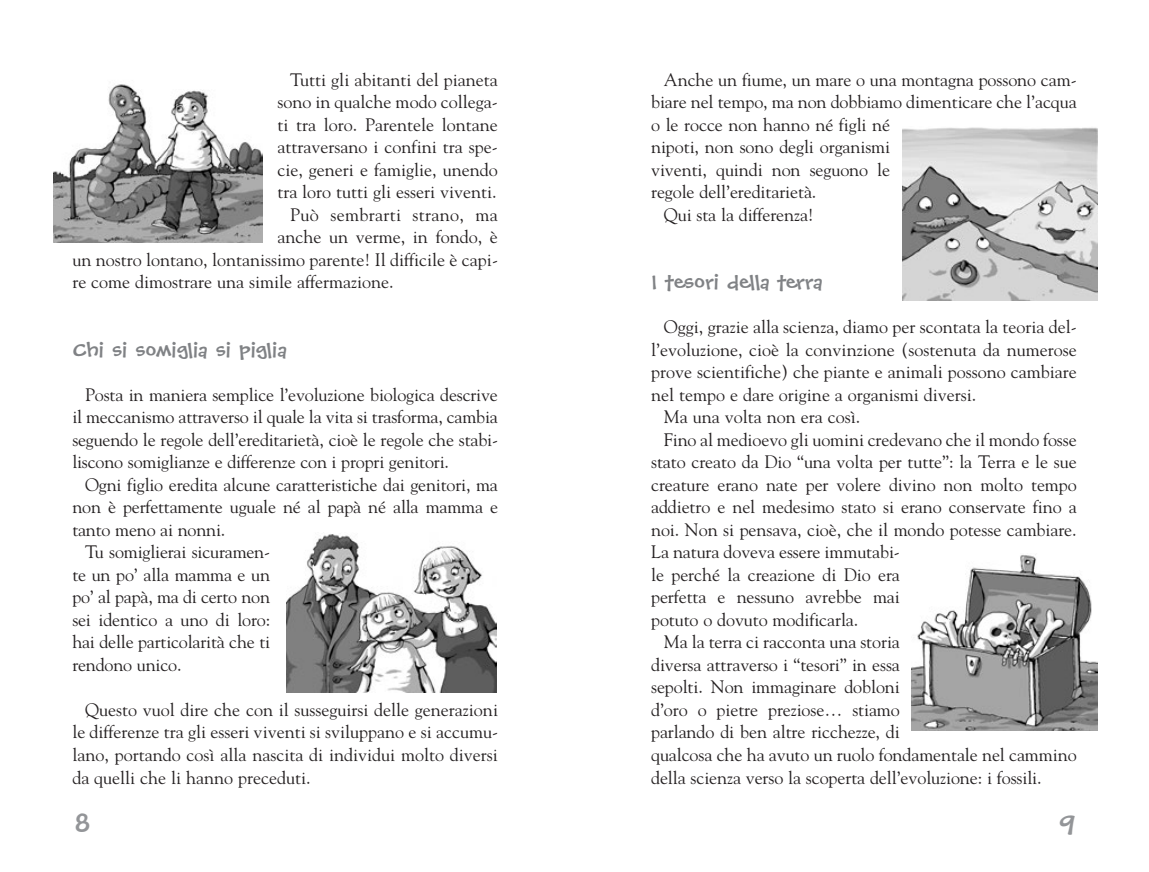
<style>
.page{position:relative;width:1149px;height:872px;background:#fff}
.page>*{position:absolute;margin:0;border:0;box-sizing:border-box;transform-origin:0 0}
.t1{font:25.5px "FM Black Cherry Moon BT Alt";color:#939598}
.t2{font:19.5px "FM Black Cherry Moon BT Alt";color:#808285}
.t3{font:18px/22.5px "Goudy";letter-spacing:-.005em;color:#231f20;text-align:justify}
.t4{font:18px "Goudy";letter-spacing:.02em;color:#231f20}
</style>
<div class="page">
<img style="left:53px;top:84px;width:209px;height:158px">
<img style="left:286px;top:534px;width:210px;height:158px">
<img style="left:902px;top:127px;width:195px;height:174px">
<img style="left:911px;top:555px;width:186px;height:176px">
<p class="t3" style="left:290px;top:68px;width:209px">Tutti gli abitanti del pianeta</p>
<p class="t3" style="left:277px;top:90px;width:222px">sono in qualche modo collega-</p>
<p class="t3" style="left:277px;top:113px;width:222px">ti tra loro. Parentele lontane</p>
<p class="t3" style="left:277px;top:135px;width:222px">attraversano i confini tra spe-</p>
<p class="t3" style="left:277px;top:158px;width:222px">cie, generi e famiglie, unendo</p>
<p class="t3" style="left:277px;top:180px;width:221px">tra loro tutti gli esseri viventi.</p>
<p class="t4" style="left:290px;top:203px;width:209px">Può sembrarti strano, ma</p>
<p class="t3" style="left:277px;top:225px;width:222px">anche un verme, in fondo, è</p>
<p class="t3" style="left:72px;top:248px;width:427px">un nostro lontano, lontanissimo parente! Il difficile è capi-</p>
<p class="t3" style="left:72px;top:270px;width:323px">re come dimostrare una simile affermazione.</p>
<p class="t2" style="left:72px;top:338px;width:215px">Chi si somiglia si piglia</p>
<p class="t3" style="left:72px;top:383px;width:427px;text-indent:13px">Posta in maniera semplice l’evoluzione biologica descrive il meccanismo attraverso il quale la vita si trasforma, cambia seguendo le regole dell’ereditarietà, cioè le regole che stabi&shy;liscono somiglianze e differenze con i propri genitori.</p>
<p class="t3" style="left:85px;top:473px;width:414px">Ogni figlio eredita alcune caratteristiche dai genitori, ma</p>
<p class="t3" style="left:72px;top:495px;width:427px">non è perfettamente uguale né al papà né alla mamma e</p>
<p class="t3" style="left:72px;top:518px;width:154px">tanto meno ai nonni.</p>
<p class="t3" style="left:85px;top:540px;width:186px">Tu somiglierai sicuramen-</p>
<p class="t3" style="left:72px;top:563px;width:199px">te un po’ alla mamma e un</p>
<p class="t3" style="left:72px;top:585px;width:199px">po’ al papà, ma di certo non</p>
<p class="t3" style="left:72px;top:608px;width:199px">sei identico a uno di loro:</p>
<p class="t3" style="left:72px;top:630px;width:199px">hai delle particolarità che ti</p>
<p class="t3" style="left:72px;top:653px;width:111px">rendono unico.</p>
<p class="t3" style="left:72px;top:698px;width:427px;text-indent:13px">Questo vuol dire che con il susseguirsi delle generazioni le differenze tra gli esseri viventi si sviluppano e si accumu&shy;lano, portando così alla nascita di individui molto diversi da quelli che li hanno preceduti.</p>
<p class="t3" style="left:663px;top:68px;width:414px">Anche un fiume, un mare o una montagna possono cam-</p>
<p class="t3" style="left:651px;top:90px;width:427px">biare nel tempo, ma non dobbiamo dimenticare che l’acqua</p>
<p class="t3" style="left:651px;top:113px;width:240px">o le rocce non hanno né figli né</p>
<p class="t3" style="left:651px;top:135px;width:240px">nipoti, non sono degli organismi</p>
<p class="t3" style="left:651px;top:158px;width:240px">viventi, quindi non seguono le</p>
<p class="t3" style="left:651px;top:180px;width:167px">regole dell’ereditarietà.</p>
<p class="t3" style="left:663px;top:203px;width:151px">Qui sta la differenza!</p>
<p class="t2" style="left:651px;top:270px;width:173px">I tesori della terra</p>
<p class="t3" style="left:663px;top:315px;width:414px">Oggi, grazie alla scienza, diamo per scontata la teoria del-</p>
<p class="t3" style="left:651px;top:338px;width:427px">l’evoluzione, cioè la convinzione (sostenuta da numerose</p>
<p class="t3" style="left:651px;top:360px;width:427px">prove scientifiche) che piante e animali possono cambiare</p>
<p class="t3" style="left:651px;top:383px;width:327px">nel tempo e dare origine a organismi diversi.</p>
<p class="t3" style="left:663px;top:405px;width:198px">Ma una volta non era così.</p>
<p class="t3" style="left:663px;top:428px;width:414px">Fino al medioevo gli uomini credevano che il mondo fosse</p>
<p class="t3" style="left:651px;top:450px;width:427px">stato creato da Dio “una volta per tutte”: la Terra e le sue</p>
<p class="t3" style="left:651px;top:473px;width:427px">creature erano nate per volere divino non molto tempo</p>
<p class="t3" style="left:651px;top:495px;width:427px">addietro e nel medesimo stato si erano conservate fino a</p>
<p class="t3" style="left:651px;top:518px;width:427px">noi. Non si pensava, cioè, che il mondo potesse cambiare.</p>
<p class="t3" style="left:651px;top:540px;width:250px">La natura doveva essere immutabi-</p>
<p class="t3" style="left:651px;top:563px;width:250px">le perché la creazione di Dio era</p>
<p class="t3" style="left:651px;top:585px;width:250px">perfetta e nessuno avrebbe mai</p>
<p class="t3" style="left:651px;top:608px;width:209px">potuto o dovuto modificarla.</p>
<p class="t3" style="left:663px;top:630px;width:237px">Ma la terra ci racconta una storia</p>
<p class="t3" style="left:651px;top:653px;width:250px">diversa attraverso i “tesori” in essa</p>
<p class="t3" style="left:651px;top:675px;width:250px">sepolti. Non immaginare dobloni</p>
<p class="t3" style="left:651px;top:698px;width:250px">d’oro o pietre preziose… stiamo</p>
<p class="t3" style="left:651px;top:720px;width:250px">parlando di ben altre ricchezze, di</p>
<p class="t3" style="left:651px;top:743px;width:427px">qualcosa che ha avuto un ruolo fondamentale nel cammino</p>
<p class="t3" style="left:651px;top:765px;width:392px">della scienza verso la scoperta dell’evoluzione: i fossili.</p>
<h1 class="t1" style="left:74px;top:808px;width:18px">8</h1>
<h1 class="t1" style="left:1058px;top:808px;width:18px">9</h1>
</div>
